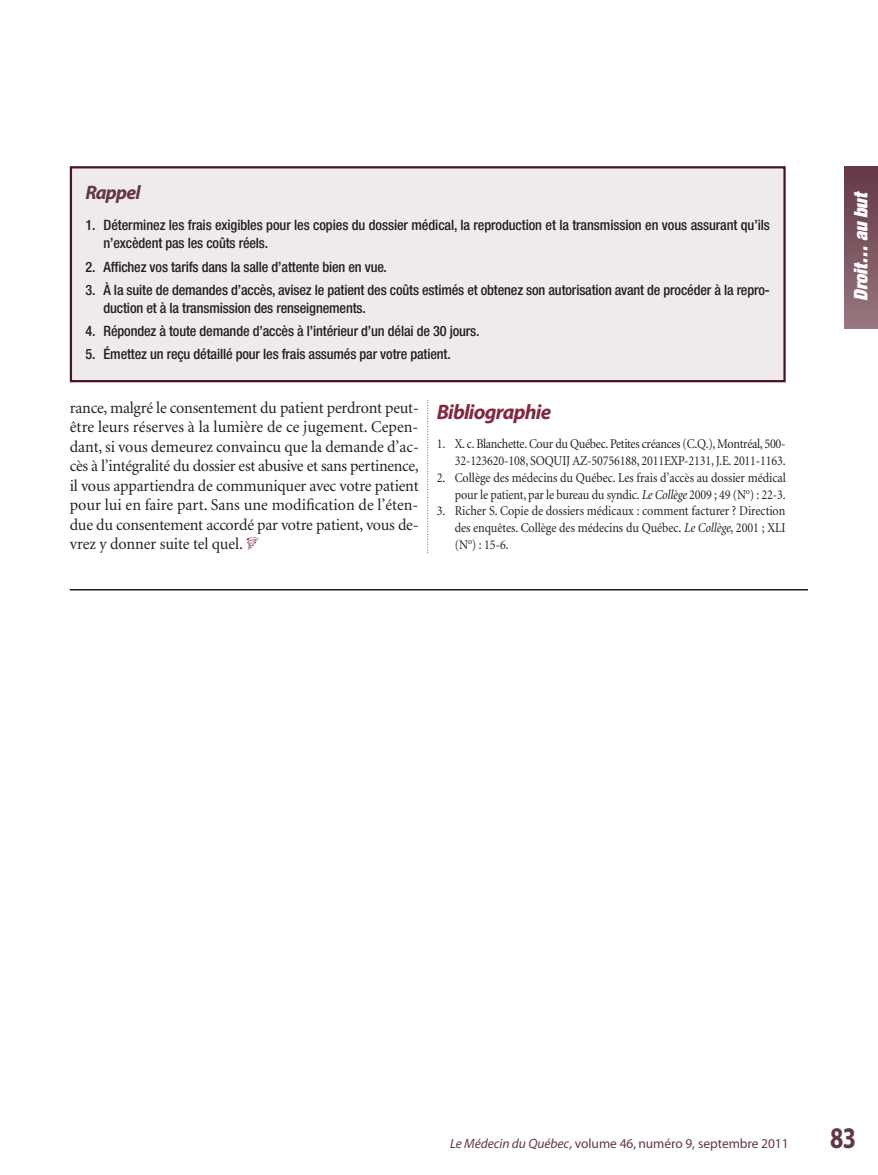
<style>
.page{position:relative;width:878px;height:1175px;background:#fff}
.page>*{position:absolute;margin:0;border:0;box-sizing:border-box;transform-origin:0 0}
.t1{font:700 30px "Myriad Pro";color:#633745;scale:.8 1}
.t2{font:italic 700 21px "Myriad Pro";letter-spacing:-.035em;color:#82293f}
.t3{font:italic 700 19.5px "Myriad Pro";letter-spacing:-.04em;color:#633745}
.t4{font:italic 900 expanded 18.75px "Helvetica Neue";color:#fff}
.t5{font:16.5px/19.5px "Minion";letter-spacing:-.015em;color:#231f20;text-align:justify}
.t6{font:500 condensed 14.25px/18px "Helvetica Neue";letter-spacing:-.01em;color:#231f20}
.t7{font:13.5px/16.8px "Minion";letter-spacing:-.015em;color:#231f20;text-align:right;scale:.9 1}
.t8{font:13.5px "Myriad Pro";letter-spacing:-.005em;color:#633745}
.s1{font-style:italic}
</style>
<div class="page">
<div style="left:844px;top:166px;width:34px;height:162px;background:linear-gradient(to bottom,#623744,#97777e)"></div>
<svg style="left:427px;top:400px;width:1px;height:154px"></svg>
<hr style="left:70px;top:589px;width:738px;height:1px;background:#231f20">
<div style="left:72px;top:168px;width:711px;height:212px;background:#efebec"></div>
<div style="left:70px;top:166px;width:715px;height:216px;border:2px solid #49132b"></div>
<h3 class="t3" style="left:86px;top:185px;width:56px">Rappel</h3>
<p class="t6" style="left:103px;top:217px;width:668px;text-indent:-18px">1. Déterminez les frais exigibles pour les copies du dossier médical, la reproduction et la transmission en vous assurant qu’ils n’excèdent pas les coûts réels.</p>
<p class="t6" style="left:86px;top:259px;width:303px">2. Affichez vos tarifs dans la salle d’attente bien en vue.</p>
<p class="t6" style="left:103px;top:282px;width:668px;text-indent:-18px">3. À la suite de demandes d’accès, avisez le patient des coûts estimés et obtenez son autorisation avant de procéder à la repro&shy;duction et à la transmission des renseignements.</p>
<p class="t6" style="left:86px;top:323px;width:395px">4. Répondez à toute demande d’accès à l’intérieur d’un délai de 30 jours.</p>
<p class="t6" style="left:86px;top:346px;width:367px">5. Émettez un reçu détaillé pour les frais assumés par votre patient.</p>
<p class="t5" style="left:70px;top:399px;width:350px">rance, malgré le consentement du patient perdront peut&shy;être leurs réserves à la lumière de ce jugement. Ce pen - dant, si vous demeurez convaincu que la demande d’ac&shy;cès à l’intégralité du dossier est abusive et sans pertinence, il vous appartiendra de communiquer avec votre patient pour lui en faire part. Sans une modification de l’éten&shy;due du consentement accordé par votre patient, vous de&shy;vrez y donner suite tel quel.</p>
<h2 class="t2" style="left:436px;top:404px;width:116px">Bibliographie</h2>
<p class="t7" style="left:437px;top:436px;width:389px">1. X. c. Blanchette. Cour du Québec. Petites créances (C.Q.), Montréal, 500-<br>32-123620-108, SOQUIJ AZ-50756188, 2011EXP-2131, J.E. 2011-1163.</p>
<p class="t7" style="left:437px;top:470px;width:389px">2. Collège des médecins du Québec. Les frais d’accès au dossier médical pour le patient, par le bureau du syndic. <span class="s1">Le Collège</span> 2009 ; 49 (N<sup>o</sup>) : 22-3.</p>
<p class="t7" style="left:455px;top:504px;width:369px;text-align:justify;text-indent:-18px">3. Richer S. Copie de dossiers médicaux : comment facturer ? Direction des enquêtes. Collège des médecins du Québec. <span class="s1">Le Collège</span>, 2001 ; XLI (N<sup>o</sup>) : 15-6.</p>
<h3 class="t4" style="left:853px;top:301px;width:111px;rotate:-90deg">Droit… au but</h3>
<p class="t8" style="left:450px;top:1138px;width:340px"><span class="s1">Le Médecin du Québec,</span> volume 46, numéro 9, septembre 2011</p>
<h1 class="t1" style="left:830px;top:1126px;width:34px">83</h1>
</div>
